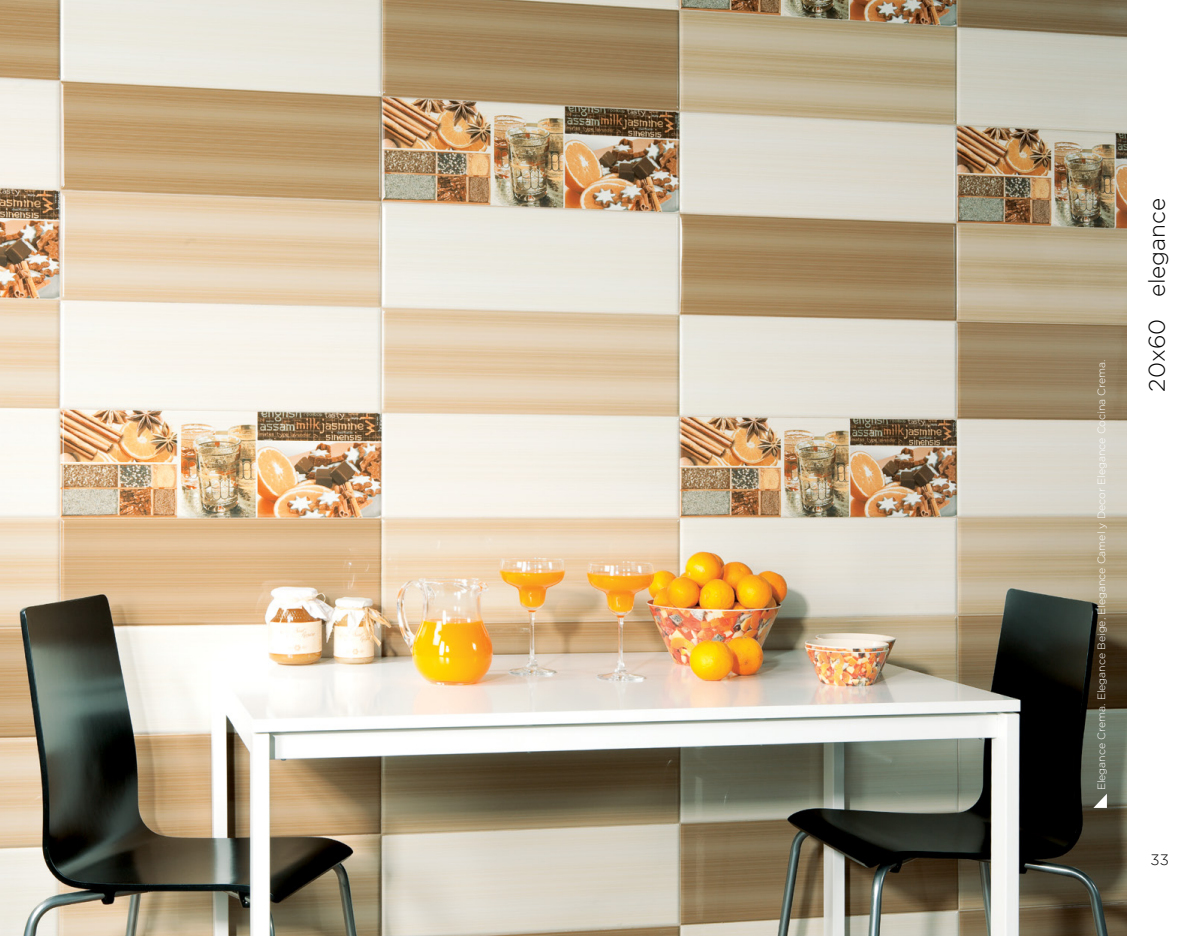
<style>
.page{position:relative;width:1191px;height:936px;background:#fff}
.page>*{position:absolute;margin:0;border:0;box-sizing:border-box;transform-origin:0 0}
.t1{font:300 22.5px "Gotham";color:#000}
.t2{font:300 15px "Gotham";color:#000}
.t3{font:300 10.5px "Gotham";color:#fff}
</style>
<div class="page">
<img style="left:0;top:0;width:1127px;height:935px">
<svg style="left:1093px;top:793px;width:14px;height:15px"></svg>
<p class="t3" style="left:1095px;top:790px;width:433px;rotate:-90deg">Elegance Crema. Elegance Beige, Elegance Camel y Decor Elegance Cocina Crema.</p>
<h1 class="t1" style="left:1144px;top:391px;width:195px;rotate:-90deg">20x60 elegance</h1>
<h2 class="t2" style="left:1150px;top:851px;width:20px">33</h2>
</div>
